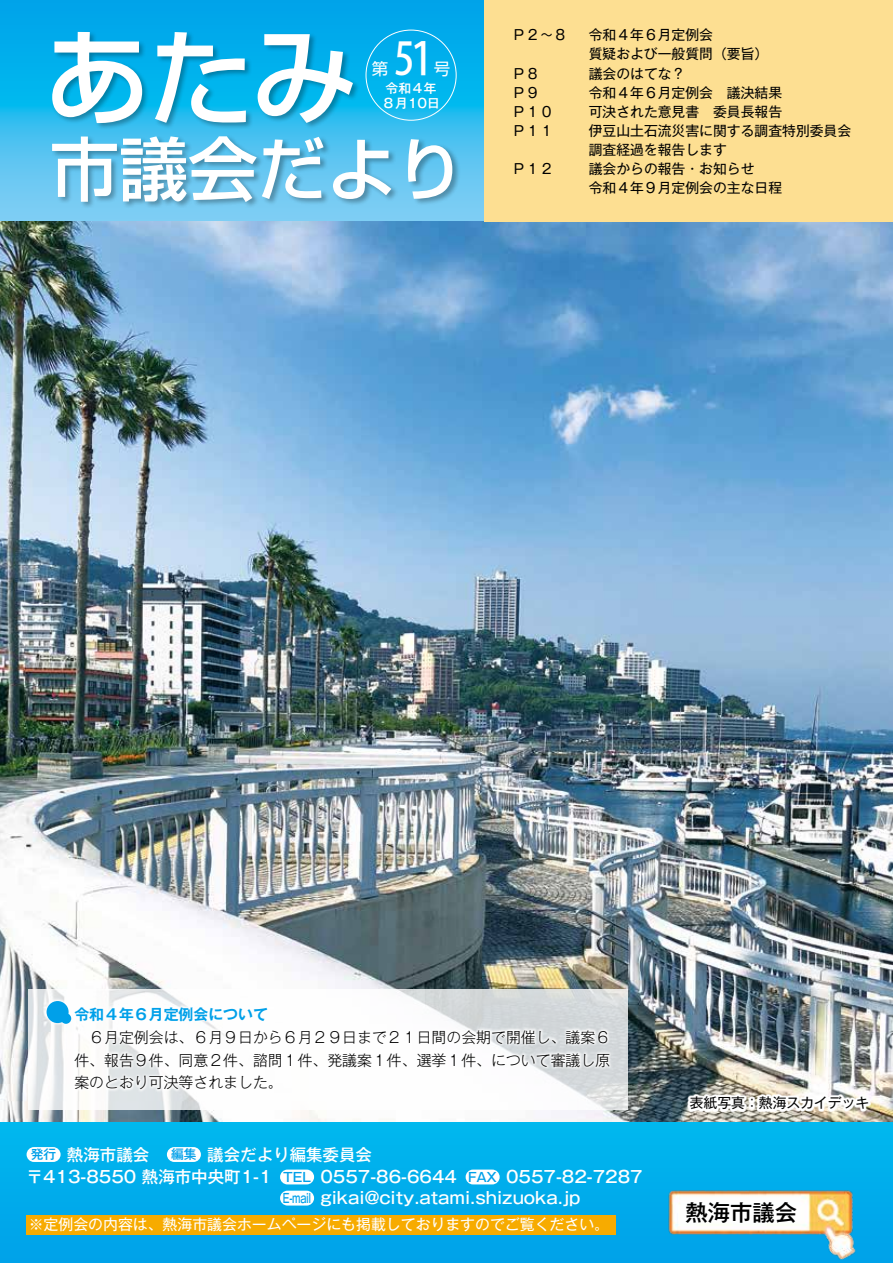
<style>
.page{position:relative;width:893px;height:1263px;background:#fff}
.page>*{position:absolute;margin:0;border:0;box-sizing:border-box;transform-origin:0 0}
.t1{font:500 106.35px "Shin Go Pr 6";color:#fff}
.t2{font:500 69.15px "Shin Go Pr 6";color:#fff}
.t3{font:500 44.7px "Koz Go Pro";color:#fff;scale:.9 1}
.t4{font:500 22.35px "Gothic MB101 Pr 6";color:#000}
.t5{font:500 16.5px "Gothic MB101 Pr 6";color:#fff}
.t6{font:16.5px "Shin Go Pr 6";color:#fff}
.t7{font:300 14.85px/22.8px "Gothic MB101 Pr 6";color:#000;text-align:justify}
.t8{font:14.85px "Gothic MB101 Pr 6";color:#fff}
.t9{font:700 14.85px "Gothic MB101 Pr 6 De";color:#00a0e9}
.t10{font:13.8px/19.2px "Gothic MB101 Pr 6";color:#000}
.t11{font:500 12.75px "Gothic MB101 Pr 6";letter-spacing:-.03em;color:#00a0e9}
.t12{font:500 12.75px/14.9px "Gothic MB101 Pr 6";color:#fff}
.t13{font:500 12.75px "Gothic MB101 Pr 6";letter-spacing:-.03em;color:#00a0e9;scale:.7 1}
</style>
<div class="page">
<svg style="left:0;top:0;width:485px;height:221px;background:#25b6ed"></svg>
<img style="left:0;top:221px;width:893px;height:902px">
<div style="left:485px;top:0;width:408px;height:221px;background:#fddf92"></div>
<div style="left:0;top:1123px;width:893px;height:140px;background:#00aeec"></div>
<img style="left:663px;top:1190px;width:196px;height:70px">
<div style="left:51px;top:30px;width:309px;height:101px;background:#000;opacity:.3"></div>
<div style="left:51px;top:135px;width:409px;height:74px;background:#000;opacity:.3"></div>
<div style="left:27px;top:1147px;width:34px;height:15px;background:#fff;border-radius:7px"></div>
<div style="left:167px;top:1147px;width:34px;height:15px;background:#fff;border-radius:7px"></div>
<div style="left:280px;top:1169px;width:34px;height:15px;background:#fff;border-radius:7px"></div>
<div style="left:280px;top:1191px;width:34px;height:14px;background:#fff;border-radius:7px"></div>
<div style="left:466px;top:1169px;width:34px;height:15px;background:#fff;border-radius:7px"></div>
<div style="left:27px;top:1215px;width:589px;height:19px;background:#f7ab00"></div>
<svg style="left:687px;top:1094px;width:184px;height:18px"></svg>
<svg style="left:29px;top:990px;width:599px;height:120px"></svg>
<svg style="left:43px;top:998px;width:570px;height:95px"></svg>
<svg style="left:47px;top:1001px;width:24px;height:23px"></svg>
<h1 class="t1" style="left:44px;top:-10px;width:315px">あたみ</h1>
<h2 class="t2" style="left:50px;top:112px;width:416px">市議会だより</h2>
<h3 class="t3" style="left:394px;top:30px;width:43px">51</h3>
<p class="t12" style="left:382px;top:80px;width:59px">令和４年<br>８月10日</p>
<p class="t6" style="left:372px;top:56px;width:18px">第</p>
<p class="t6" style="left:434px;top:56px;width:18px">号</p>
<p class="t10" style="left:512px;top:25px;width:57px">Ｐ２～８</p>
<p class="t10" style="left:512px;top:63px;width:29px">Ｐ８</p>
<p class="t10" style="left:512px;top:82px;width:29px">Ｐ９</p>
<p class="t10" style="left:512px;top:101px;width:43px">Ｐ１０</p>
<p class="t10" style="left:512px;top:120px;width:43px">Ｐ１１</p>
<p class="t10" style="left:512px;top:159px;width:43px">Ｐ１２</p>
<p class="t10" style="left:589px;top:25px;width:126px">令和４年６月定例会</p>
<p class="t10" style="left:589px;top:44px;width:181px">質疑および一般質問（要旨(議会のはてな?</p>
<p class="t10" style="left:589px;top:82px;width:195px">令和４年６月定例会　議決結果</p>
<p class="t10" style="left:589px;top:101px;width:195px">可決された意見書　委員長報告</p>
<p class="t10" style="left:589px;top:120px;width:264px">伊豆山土石流災害に関する調査特別委員会</p>
<p class="t10" style="left:589px;top:139px;width:167px">調査経過を報告します<br>議会からの報告・お知らせ</p>
<p class="t10" style="left:589px;top:178px;width:195px">令和４年９月定例会の主な日程</p>
<p class="t9" style="left:74px;top:1002px;width:195px">令和４年６月定例会について</p>
<p class="t7" style="left:74px;top:1024px;width:537px">　６月定例会は、６月９日から６月２９日まで２１日間の会期で開催し、議案６件、報告９件、同意２件、諮問１件、発議案１件、選挙１件、について審議し原案のとおり可決等されました。</p>
<p class="t11" style="left:31px;top:1144px;width:27px">発行</p>
<p class="t5" style="left:67px;top:1141px;width:84px">熱海市議会</p>
<p class="t11" style="left:171px;top:1144px;width:27px">編集</p>
<p class="t5" style="left:207px;top:1141px;width:166px">議会だより編集委員会</p>
<p class="t5" style="left:27px;top:1163px;width:246px">〒413-8550 熱海市中央町1-1</p>
<p class="t11" style="left:283px;top:1166px;width:30px">TEL</p>
<p class="t13" style="left:283px;top:1187px;width:42px">-E mail</p>
<p class="t5" style="left:320px;top:1163px;width:138px">0557-86-6644</p>
<p class="t11" style="left:468px;top:1166px;width:30px">FAX</p>
<p class="t5" style="left:506px;top:1163px;width:138px">0557-82-7287</p>
<p class="t5" style="left:320px;top:1184px;width:261px">gikai@city.atami.shizuoka.jp</p>
<p class="t8" style="left:29px;top:1212px;width:582px">※定例会の内容は、熱海市議会ホームページにも掲載しておりますのでご覧ください。</p>
<p class="t10" style="left:690px;top:1092px;width:181px">表紙写真：熱海スカイデッキ</p>
<h3 class="t4" style="left:686px;top:1194px;width:113px">熱海市議会</h3>
</div>
